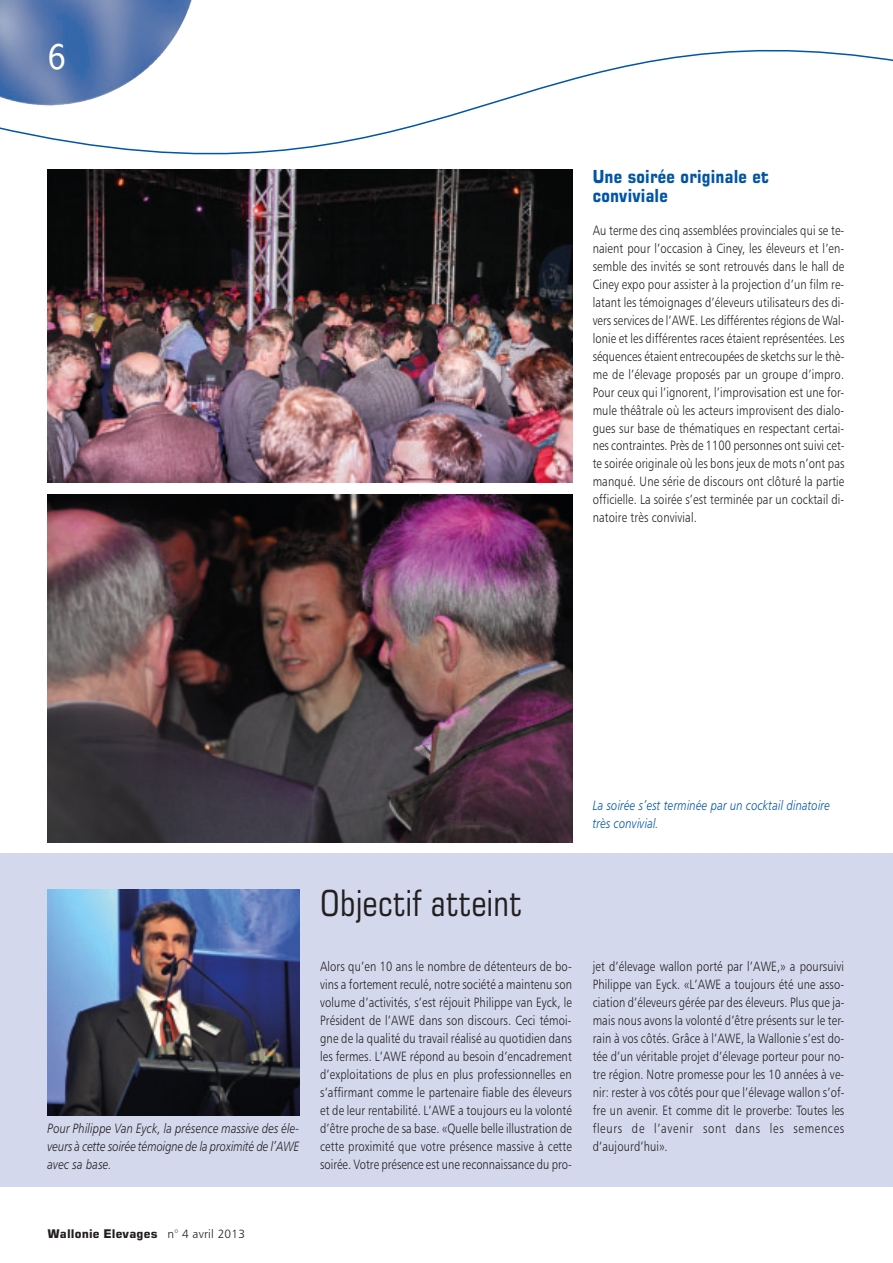
<style>
.page{position:relative;width:893px;height:1263px;background:#fff}
.page>*{position:absolute;margin:0;border:0;box-sizing:border-box;transform-origin:0 0}
.t1{font:condensed 35.85px "Square 721 BT";letter-spacing:.015em;color:#231f20}
.t2{font:500 35.85px "Mixage IT Cby BT";color:#fff;scale:.83 1}
.t3{font:700 18px/19.5px "Square 721 BT";letter-spacing:.015em;color:#0155a5;scale:.83 1}
.t4{font:13.5px/18px "Humanist 777 BT Light B";letter-spacing:.015em;color:#231f20;text-align:justify;scale:.83 1}
.t5{font:13.5px/18px "Humanist 777 BT Light Italic B";letter-spacing:-.005em;color:#231f20;text-align:justify;scale:.83 1}
.t6{font:13.5px/18px "Humanist 777 BT Light Italic B";letter-spacing:.015em;color:#0155a5;scale:.83 1}
.t7{font:700 12px "Square 721 BT";letter-spacing:.015em;color:#231f20}
.s1{font-family:"Humanist 777 BT Light B";font-weight:400}
</style>
<div class="page">
<div style="left:0;top:853px;width:892px;height:334px;background:#d3d8ec"></div>
<img style="left:0;top:0;width:192px;height:50px">
<svg style="left:0;top:50px;width:892px;height:104px"></svg>
<img style="left:48px;top:889px;width:252px;height:227px">
<img style="left:48px;top:170px;width:524px;height:313px">
<img style="left:48px;top:495px;width:524px;height:347px">
<h1 class="t2" style="left:48px;top:44px;width:24px">6</h1>
<h2 class="t3" style="left:592px;top:168px;width:214px">Une soirée originale et conviviale</h2>
<p class="t4" style="left:592px;top:222px;width:305px">Au terme des cinq assemblées provinciales qui se te&shy;naient pour l’occasion à Ciney, les éleveurs et l’en&shy;semble des invités se sont retrouvés dans le hall de Ciney expo pour assister à la projection d’un film re&shy;latant les témoignages d’éleveurs utilisateurs des di&shy;vers services de l’AWE. Les différentes régions de Wal&shy;lonie et les différentes races étaient représentées. Les séquences étaient entrecoupées de sketchs sur le thè&shy;me de l’élevage proposés par un groupe d’impro.<br>Pour ceux qui l’ignorent, l’improvisation est une for&shy;mule théâtrale où les acteurs improvisent des dialo&shy;gues sur base de thématiques en respectant certai&shy;nes contraintes. Près de 1100 personnes ont suivi cet&shy;te soirée originale où les bons jeux de mots n’ont pas manqué. Une série de discours ont clôturé la partie officielle. La soirée s’est terminée par un cocktail di&shy;natoire très convivial.</p>
<p class="t6" style="left:592px;top:797px;width:287px">La soirée s’est terminée par un cocktail dinatoire très convivial.</p>
<p class="t5" style="left:48px;top:1120px;width:305px">Pour Philippe Van Eyck, la présence massive des éle&shy;veurs à cette soirée témoigne de la proximité de l’AWE avec sa base.</p>
<h1 class="t1" style="left:320px;top:889px;width:203px">Objectif atteint</h1>
<p class="t4" style="left:320px;top:959px;width:305px">Alors qu’en 10 ans le nombre de détenteurs de bo&shy;vins a fortement reculé, notre société a maintenu son volume d’activités, s’est réjouit Philippe van Eyck, le Président de l’AWE dans son discours. Ceci témoi&shy;gne de la qualité du travail réalisé au quotidien dans les fermes. L’AWE répond au besoin d’encadrement d’exploitations de plus en plus professionnelles en s’affirmant comme le partenaire fiable des éleveurs et de leur rentabilité. L’AWE a toujours eu la volonté d’être proche de sa base. «Quelle belle illustration de cette proximité que votre présence massive à cette soirée. Votre présence est une reconnaissance du pro-</p>
<p class="t4" style="left:592px;top:959px;width:305px">jet d’élevage wallon porté par l’AWE,» a poursuivi Philippe van Eyck. «L’AWE a toujours été une asso&shy;ciation d’éleveurs gérée par des éleveurs. Plus que ja&shy;mais nous avons la volonté d’être présents sur le ter&shy;rain à vos côtés. Grâce à l’AWE, la Wallonie s’est do&shy;tée d’un véritable projet d’élevage porteur pour no&shy;tre région. Notre promesse pour les 10 années à ve&shy;nir: rester à vos côtés pour que l’élevage wallon s’of&shy;fre un avenir. Et comme dit le proverbe: Toutes les fleurs de l’avenir sont dans les semences d’aujourd’hui».</p>
<p class="t7" style="left:48px;top:1229px;width:199px">Wallonie Elevages <span class="s1">n° 4 avril 2013</span></p>
</div>
